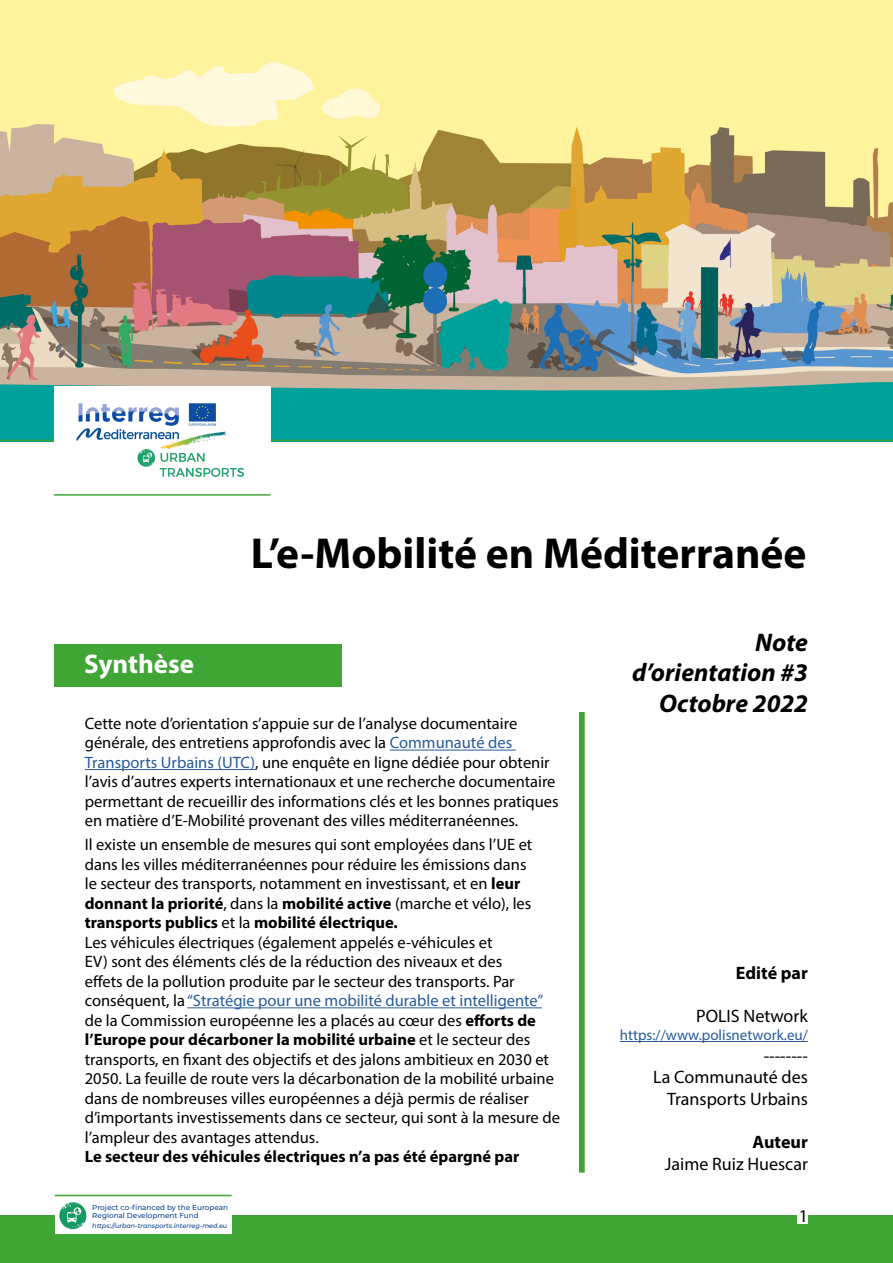
<style>
.page{position:relative;width:893px;height:1263px;background:#fff}
.page>*{position:absolute;margin:0;border:0;box-sizing:border-box;transform-origin:0 0}
.t1{font:700 43.5px "Myriad Pro";color:#000}
.t2{font:700 27px "Myriad Pro";color:#fff}
.t3{font:italic 700 25.5px/30.6px "Myriad Pro";color:#000;text-align:right}
.t4{font:18px/21.6px "Myriad Pro";color:#000;text-align:right}
.t5{font:700 18px "Myriad Pro";color:#000}
.t6{font:16.5px/19.5px "Myriad Pro";color:#000}
.t7{font:700 16.5px "Myriad Pro";color:#000}
.t8{font:15px "Myriad Pro";color:#275b9b}
.t9{font:500 7.2px/8.7px "Montserrat";color:#0c468e}
.t10{font:italic 500 6.45px "Montserrat";color:#0c468e}
.s1{color:#275b9b}
.s2{font-weight:700}
</style>
<div class="page">
<img style="left:0;top:0;width:893px;height:440px">
<div style="left:0;top:1216px;width:893px;height:47px;background:#3fa535"></div>
<div style="left:55px;top:1202px;width:177px;height:31px;background:#fff"></div>
<svg style="left:59px;top:1202px;width:28px;height:27px"></svg>
<hr style="left:55px;top:1195px;width:177px;height:1px;background:#3fa535">
<hr style="left:390px;top:750px;width:126px;height:1px;background:#275b9b">
<hr style="left:85px;top:769px;width:170px;height:1px;background:#275b9b">
<hr style="left:187px;top:1007px;width:355px;height:1px;background:#275b9b">
<div style="left:54px;top:644px;width:288px;height:43px;background:#3fa535"></div>
<svg style="left:579px;top:712px;width:6px;height:460px;background:#48a93e"></svg>
<hr style="left:620px;top:1041px;width:188px;height:1px;background:#275b9b">
<hr style="left:0;top:440px;width:893px;height:1px;background:#3fa535">
<img style="left:54px;top:386px;width:216px;height:91px">
<hr style="left:54px;top:494px;width:216px;height:2px;background:#3fa535">
<div style="left:797px;top:1208px;width:11px;height:16px;background:#fff"></div>
<h2 class="t2" style="left:84px;top:646px;width:111px">Synthèse</h2>
<h1 class="t1" style="left:251px;top:525px;width:557px">L’e-Mobilité en Méditerranée</h1>
<h3 class="t3" style="left:632px;top:626px;width:178px">Note d’orientation #3<br>Octobre 2022</h3>
<p class="t6" style="left:85px;top:713px;width:475px">Cette note d’orientation s’appuie sur de l’analyse documentaire générale, des entretiens approfondis avec la <span class="s1">Communauté des Transports Urbains (UTC)</span>, une enquête en ligne dédiée pour obtenir l’avis d’autres experts internationaux et une recherche documentaire permettant de recueillir des informations clés et les bonnes pratiques en matière d’E-Mobilité provenant des villes méditerranéennes.</p>
<p class="t6" style="left:85px;top:835px;width:477px">Il existe un ensemble de mesures qui sont employées dans l’UE et dans les villes méditerranéennes pour réduire les émissions dans<br>le secteur des transports, notamment en investissant, et en <span class="s2">leur donnant la priorité</span>, dans la <span class="s2">mobilité active</span> (marche et vélo), les <span class="s2">transports publics</span> et la <span class="s2">mobilité électrique.<br></span>Les véhicules électriques (également appelés e-véhicules et<br>EV) sont des éléments clés de la réduction des niveaux et des<br>effets de la pollution produite par le secteur des transports. Par conséquent, la <span class="s1">“Stratégie pour une mobilité durable et intelligente” </span>de la Commission européenne les a placés au cœur des <span class="s2">efforts de l’Europe pour décarboner la mobilité urbaine</span> et le secteur des transports, en fixant des objectifs et des jalons ambitieux en 2030 et 2050. La feuille de route vers la décarbonation de la mobilité urbaine dans de nombreuses villes européennes a déjà permis de réaliser d’importants investissements dans ce secteur, qui sont à la mesure de l’ampleur des avantages attendus.</p>
<p class="t7" style="left:85px;top:1146px;width:436px">Le secteur des véhicules électriques n’a pas été épargné par</p>
<p class="t9" style="left:92px;top:1202px;width:137px">Project co-financed by the European<br>Regional Development Fund</p>
<p class="t10" style="left:92px;top:1221px;width:136px">https://urban-transports.interreg-med.eu</p>
<p class="t5" style="left:736px;top:961px;width:73px">Edité par</p>
<p class="t4" style="left:696px;top:1005px;width:113px">POLIS Network</p>
<p class="t8" style="left:620px;top:1026px;width:190px">https://www.polisnetwork.eu/</p>
<p class="t4" style="left:653px;top:1044px;width:156px">--------<br>La Communauté des<br>Transports Urbains</p>
<p class="t5" style="left:752px;top:1130px;width:57px">Auteur</p>
<p class="t4" style="left:665px;top:1152px;width:145px">Jaime Ruiz Huescar</p>
<p class="t4" style="left:799px;top:1205px;width:11px">1</p>
</div>
